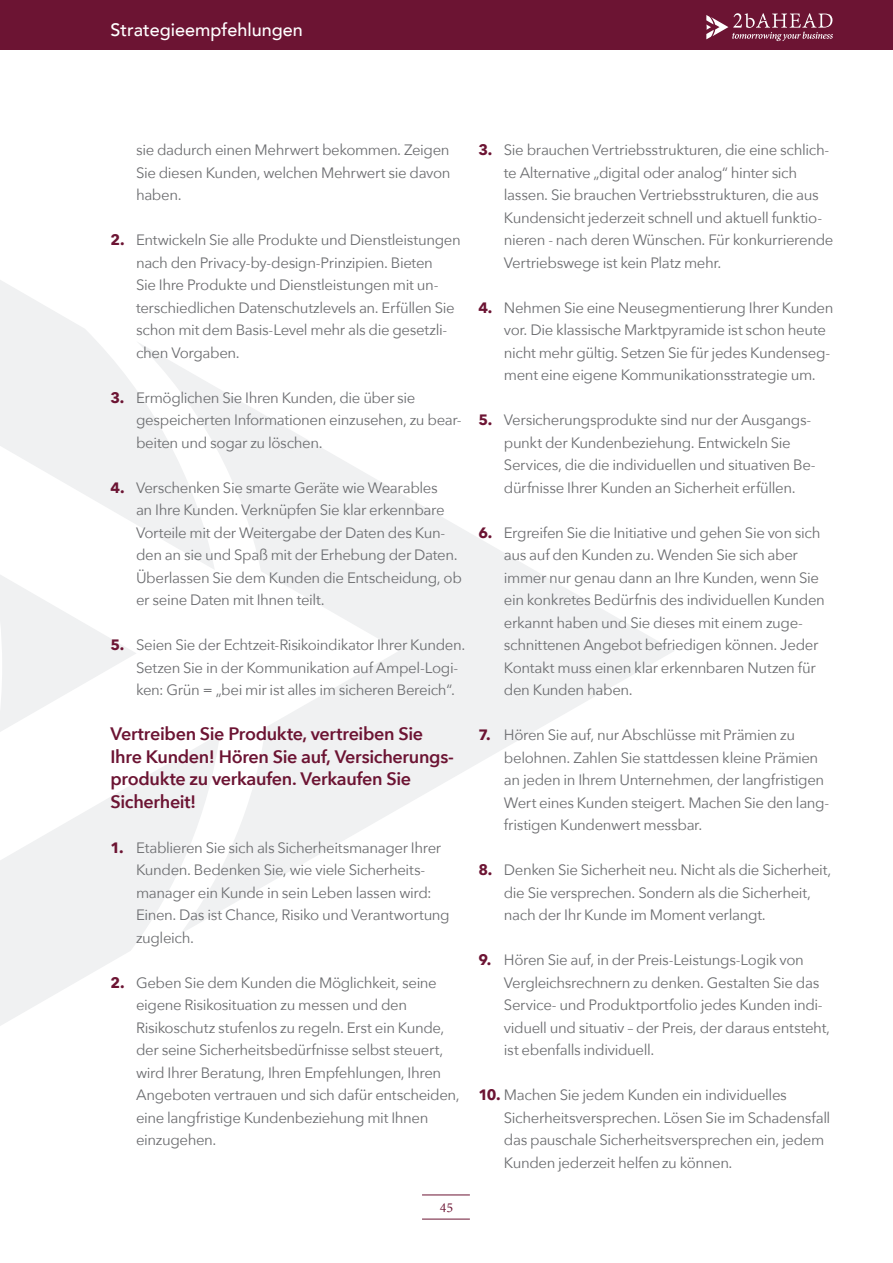
<style>
.page{position:relative;width:893px;height:1263px;background:#fff}
.page>*{position:absolute;margin:0;border:0;box-sizing:border-box;transform-origin:0 0}
.t1{font:600 18px/22.5px "Avenir Next";letter-spacing:-.02em;color:#6c1433}
.t2{font:500 18px "Avenir";color:#fff}
.t3{font:15px/22.5px "Avenir Next";letter-spacing:-.025em;color:#6c6d70}
.t4{font:15px "Adobe Devanagari";color:#6c1433}
.s1{font-weight:700;color:#6c1433}
</style>
<div class="page">
<svg style="left:0;top:575px;width:136px;height:157px"></svg>
<svg style="left:215px;top:387px;width:459px;height:524px"></svg>
<svg style="left:0;top:733px;width:220px;height:293px;fill:#f6f7f7"></svg>
<svg style="left:0;top:280px;width:215px;height:289px"></svg>
<div style="left:0;top:0;width:893px;height:50px;background:#6c1433"></div>
<svg style="left:706px;top:13px;width:127px;height:28px"></svg>
<hr style="left:422px;top:1195px;width:48px;height:1px;background:#6c1433">
<hr style="left:422px;top:1219px;width:48px;height:1px;background:#6c1433">
<p class="t2" style="left:111px;top:14px;width:194px">Strategieempfehlungen</p>
<p class="t3" style="left:136px;top:138px;width:316px;text-align:justify">sie dadurch einen Mehrwert bekommen. Zeigen Sie diesen Kunden, welchen Mehrwert sie davon haben.</p>
<p class="t3" style="left:136px;top:228px;width:326px;text-indent:-26px"><span class="s1">2.</span> Entwickeln Sie alle Produkte und Dienstleistungen nach den Privacy-by-design-Prinzipien. Bieten<br>Sie Ihre Produkte und Dienstleistungen mit un&shy;terschiedlichen Datenschutzlevels an. Erfüllen Sie schon mit dem Basis-Level mehr als die gesetzli&shy;chen Vorgaben.</p>
<p class="t3" style="left:136px;top:385px;width:327px;text-indent:-26px"><span class="s1">3.</span> Ermöglichen Sie Ihren Kunden, die über sie gespeicherten Informationen einzusehen, zu bear&shy;beiten und sogar zu löschen.</p>
<p class="t3" style="left:136px;top:475px;width:327px;text-indent:-26px"><span class="s1">4.</span> Verschenken Sie smarte Geräte wie Wearables<br>an Ihre Kunden. Verknüpfen Sie klar erkennbare Vorteile mit der Weitergabe der Daten des Kun&shy;den an sie und Spaß mit der Erhebung der Daten.<br>Überlassen Sie dem Kunden die Entscheidung, ob er seine Daten mit Ihnen teilt.</p>
<p class="t3" style="left:136px;top:633px;width:331px;text-indent:-26px"><span class="s1">5.</span> Seien Sie der Echtzeit-Risikoindikator Ihrer Kunden.<br>Setzen Sie in der Kommunikation auf Ampel-Logi&shy;ken: Grün = „bei mir ist alles im sicheren Bereich“.</p>
<p class="t1" style="left:111px;top:722px;width:345px">Vertreiben Sie Produkte, vertreiben Sie Ihre Kunden! Hören Sie auf, Versicherungs&shy;produkte zu verkaufen. Verkaufen Sie Sicherheit!</p>
<p class="t3" style="left:136px;top:835px;width:315px;text-indent:-26px"><span class="s1">1.</span> Etablieren Sie sich als Sicherheitsmanager Ihrer Kunden. Bedenken Sie, wie viele Sicherheits&shy;manager ein Kunde in sein Leben lassen wird:<br>Einen. Das ist Chance, Risiko und Verantwortung zugleich.</p>
<p class="t3" style="left:136px;top:970px;width:325px;text-indent:-26px"><span class="s1">2.</span> Geben Sie dem Kunden die Möglichkeit, seine eigene Risikosituation zu messen und den Risikoschutz stufenlos zu regeln. Erst ein Kunde, der seine Sicherheitsbedürfnisse selbst steuert, wird Ihrer Beratung, Ihren Empfehlungen, Ihren Angeboten vertrauen und sich dafür entscheiden, eine langfristige Kundenbeziehung mit Ihnen einzugehen.</p>
<p class="t4" style="left:440px;top:1198px;width:15px">45</p>
<p class="t3" style="left:504px;top:138px;width:331px;text-indent:-26px"><span class="s1">3.</span> Sie brauchen Vertriebsstrukturen, die eine schlich&shy;te Alternative „digital oder analog“ hinter sich lassen. Sie brauchen Vertriebsstrukturen, die aus Kundensicht jederzeit schnell und aktuell funktio&shy;nieren - nach deren Wünschen. Für konkurrierende Vertriebswege ist kein Platz mehr.</p>
<p class="t3" style="left:504px;top:295px;width:331px;text-indent:-26px"><span class="s1">4.</span> Nehmen Sie eine Neusegmentierung Ihrer Kunden vor. Die klassische Marktpyramide ist schon heute nicht mehr gültig. Setzen Sie für jedes Kundenseg&shy;ment eine eigene Kommunikationsstrategie um.</p>
<p class="t3" style="left:504px;top:408px;width:313px;text-indent:-26px"><span class="s1">5.</span> Versicherungsprodukte sind nur der Ausgangs&shy;punkt der Kundenbeziehung. Entwickeln Sie Services, die die individuellen und situativen Be&shy;dürfnisse Ihrer Kunden an Sicherheit erfüllen.</p>
<p class="t3" style="left:504px;top:520px;width:323px;text-indent:-26px"><span class="s1">6.</span> Ergreifen Sie die Initiative und gehen Sie von sich aus auf den Kunden zu. Wenden Sie sich aber immer nur genau dann an Ihre Kunden, wenn Sie ein konkretes Bedürfnis des individuellen Kunden erkannt haben und Sie dieses mit einem zuge&shy;schnittenen Angebot befriedigen können. Jeder Kontakt muss einen klar erkennbaren Nutzen für den Kunden haben.</p>
<p class="t3" style="left:504px;top:723px;width:327px;text-indent:-26px"><span class="s1">7.</span> Hören Sie auf, nur Abschlüsse mit Prämien zu belohnen. Zahlen Sie stattdessen kleine Prämien an jeden in Ihrem Unternehmen, der langfristigen Wert eines Kunden steigert. Machen Sie den lang&shy;fristigen Kundenwert messbar.</p>
<p class="t3" style="left:504px;top:858px;width:329px;text-indent:-26px"><span class="s1">8.</span> Denken Sie Sicherheit neu. Nicht als die Sicherheit, die Sie versprechen. Sondern als die Sicherheit, nach der Ihr Kunde im Moment verlangt.</p>
<p class="t3" style="left:504px;top:948px;width:328px;text-indent:-25px"><span class="s1">9.</span> Hören Sie auf, in der Preis-Leistungs-Logik von Vergleichsrechnern zu denken. Gestalten Sie das Service- und Produktportfolio jedes Kunden indi&shy;viduell und situativ – der Preis, der daraus entsteht, ist ebenfalls individuell.</p>
<p class="t3" style="left:504px;top:1083px;width:328px;text-indent:-26px"><span class="s1">10.</span> Machen Sie jedem Kunden ein individuelles Sicherheitsversprechen. Lösen Sie im Schadensfall das pauschale Sicherheitsversprechen ein, jedem Kunden jederzeit helfen zu können.</p>
</div>
